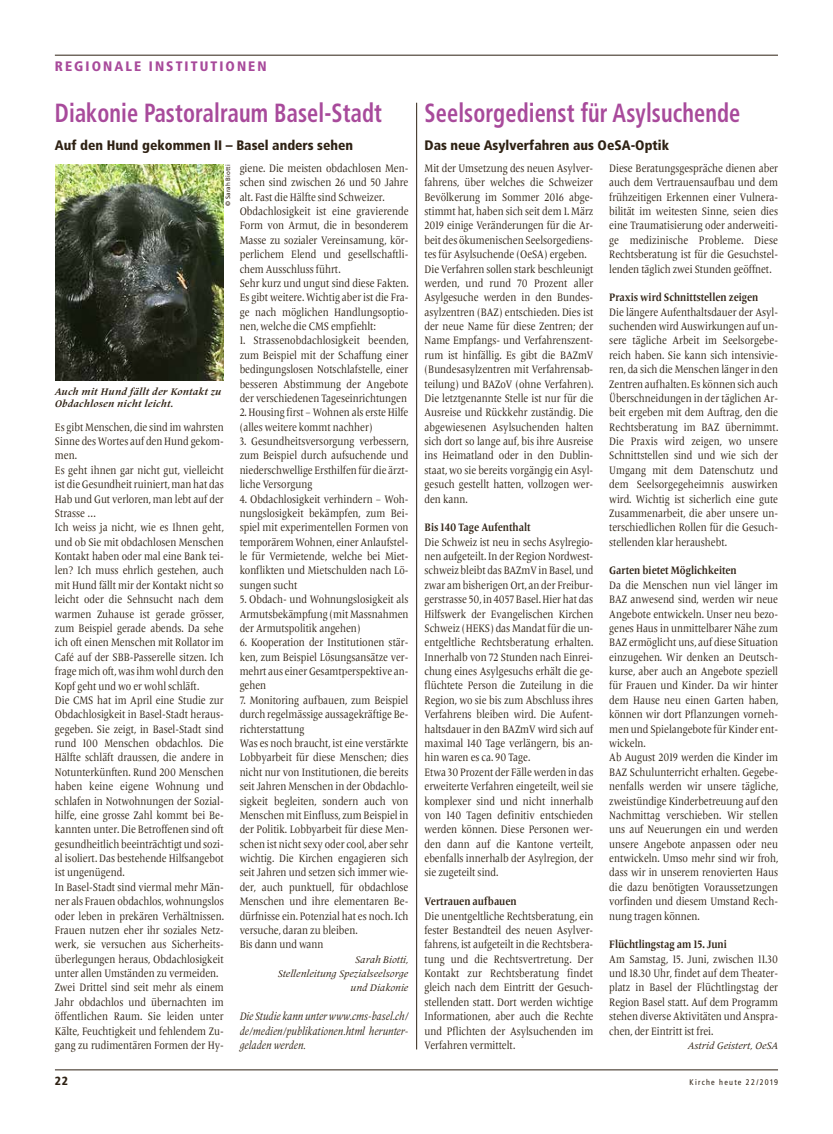
<style>
.page{position:relative;width:833px;height:1134px;background:#fff}
.page>*{position:absolute;margin:0;border:0;box-sizing:border-box;transform-origin:0 0}
.t1{font:700 condensed 26.25px "Frutiger";letter-spacing:.005em;color:#a84a9b;scale:.85 1}
.t2{font:900 condensed 13.75px "Frutiger";color:#2e2113}
.t3{font:900 condensed 13.75px "Frutiger";letter-spacing:.15em;color:#a84a9b}
.t4{font:900 condensed 11.88px "Frutiger";color:#2e2113}
.t5{font:11.25px/14.4px "Frutiger Serif LT Pro";color:#2e2113;text-align:justify;scale:.85 1}
.t6{font:700 11.25px "Frutiger Serif LT Pro";color:#2e2113;scale:.85 1}
.t7{font:italic 11.25px/14.4px "Frutiger Serif LT Pro";color:#2e2113;text-align:justify;scale:.85 1}
.t8{font:italic 10px/14.4px "Frutiger Serif LT Pro";color:#2e2113;text-align:right}
.t9{font:italic 700 10px/12.5px "Frutiger Serif LT Pro";letter-spacing:.025em;color:#2e2113}
.t10{font:condensed 8.12px "Frutiger";letter-spacing:.15em;color:#2e2113}
.t11{font:6.25px "Frutiger";color:#2e2113}
</style>
<div class="page">
<hr style="left:55px;top:1070px;width:723px;height:1px;background:#2e2113">
<hr style="left:55px;top:55px;width:723px;height:1px;background:#2e2113">
<hr style="left:416px;top:103px;width:1px;height:946px;background:#2e2113">
<img style="left:55px;top:165px;width:169px;height:215px">
<p class="t3" style="left:55px;top:58px;width:213px">REGIONALE INSTITUTIONEN</p>
<h1 class="t1" style="left:55px;top:97px;width:386px">Diakonie Pastoralraum Basel-Stadt</h1>
<p class="t2" style="left:55px;top:137px;width:300px">Auf den Hund gekommen II – Basel anders sehen</p>
<p class="t11" style="left:224px;top:205px;width:42px;rotate:-90deg">© Sarah Biotti</p>
<p class="t9" style="left:55px;top:385px;width:168px">Auch mit Hund fällt der Kontakt zu<br>Obdachlosen nicht leicht.</p>
<p class="t5" style="left:55px;top:420px;width:200px;text-align:left">Es gibt Menschen, die sind im wahrsten Sinne des Wortes auf den Hund gekom&shy;men.<br>Es geht ihnen gar nicht gut, vielleicht ist die Gesundheit ruiniert, man hat das Hab und Gut verloren, man lebt auf der Strasse …<br>Ich weiss ja nicht, wie es Ihnen geht, und ob Sie mit obdachlosen Menschen Kontakt haben oder mal eine Bank tei&shy;len? Ich muss ehrlich gestehen, auch mit Hund fällt mir der Kontakt nicht so leicht oder die Sehnsucht nach dem warmen Zuhause ist gerade grösser, zum Beispiel gerade abends. Da sehe ich oft einen Menschen mit Rollator im Café auf der SBB-Passerelle sitzen. Ich frage mich oft, was ihm wohl durch den Kopf geht und wo er wohl schläft.<br>Die CMS hat im April eine Studie zur Obdachlosigkeit in Basel-Stadt heraus&shy;gegeben. Sie zeigt, in Basel-Stadt sind rund 100 Menschen obdachlos. Die Hälfte schläft draussen, die andere in Notunterkünften. Rund 200 Menschen haben keine eigene Wohnung und schlafen in Notwohnungen der Sozial&shy;hilfe, eine grosse Zahl kommt bei Be&shy;kannten unter. Die Betroffenen sind oft gesundheitlich beeinträchtigt und sozi&shy;al isoliert. Das bestehende Hilfsangebot ist ungenügend.<br>In Basel-Stadt sind viermal mehr Män&shy;ner als Frauen obdachlos, wohnungslos oder leben in prekären Verhältnissen.<br>Frauen nutzen eher ihr soziales Netz&shy;werk, sie versuchen aus Sicherheits&shy;überlegungen heraus, Obdachlosigkeit unter allen Umständen zu vermeiden.<br>Zwei Drittel sind seit mehr als einem Jahr obdachlos und übernachten im öffentlichen Raum. Sie leiden unter Kälte, Feuchtigkeit und fehlendem Zu&shy;gang zu rudimentären Formen der Hy-</p>
<p class="t5" style="left:240px;top:161px;width:200px;text-align:left">giene. Die meisten obdachlosen Men&shy;schen sind zwischen 26 und 50 Jahre alt. Fast die Hälfte sind Schweizer.<br>Obdachlosigkeit ist eine gravierende Form von Armut, die in besonderem Masse zu sozialer Vereinsamung, kör&shy;perlichem Elend und gesellschaftli&shy;chem Ausschluss führt.<br>Sehr kurz und ungut sind diese Fakten.<br>Es gibt weitere. Wichtig aber ist die Fra&shy;ge nach möglichen Handlungsoptio&shy;nen, welche die CMS empfiehlt:</p>
<p class="t5" style="left:240px;top:334px;width:200px">1. Strassenobdachlosigkeit beenden, zum Beispiel mit der Schaffung einer bedingungslosen Notschlafstelle, einer besseren Abstimmung der Angebote der verschiedenen Tageseinrichtungen</p>
<p class="t5" style="left:240px;top:405px;width:200px">2. Housing first – Wohnen als erste Hilfe (alles weitere kommt nachher)</p>
<p class="t5" style="left:240px;top:434px;width:200px">3. Gesundheitsversorgung verbessern, zum Beispiel durch aufsuchende und niederschwellige Ersthilfen für die ärzt&shy;liche Versorgung</p>
<p class="t5" style="left:240px;top:492px;width:200px">4. Obdachlosigkeit verhindern – Woh&shy;nungslosigkeit bekämpfen, zum Bei&shy;spiel mit experimentellen Formen von temporärem Wohnen, einer Anlaufstel&shy;le für Vermietende, welche bei Miet&shy;konflikten und Mietschulden nach Lö&shy;sungen sucht</p>
<p class="t5" style="left:240px;top:592px;width:200px">5. Obdach- und Wohnungslosigkeit als Armutsbekämpfung (mit Massnahmen der Armutspolitik angehen)</p>
<p class="t5" style="left:240px;top:635px;width:200px">6. Kooperation der Institutionen stär&shy;ken, zum Beispiel Lösungsansätze ver&shy;mehrt aus einer Gesamtperspektive an&shy;gehen</p>
<p class="t5" style="left:240px;top:693px;width:200px;text-align:left">7. Monitoring aufbauen, zum Beispiel durch regelmässige aussagekräftige Be&shy;richterstattung<br>Was es noch braucht, ist eine verstärkte Lobbyarbeit für diese Menschen; dies nicht nur von Institutionen, die bereits seit Jahren Menschen in der Obdachlo&shy;sigkeit begleiten, sondern auch von Menschen mit Einfluss, zum Beispiel in der Politik. Lobbyarbeit für diese Men&shy;schen ist nicht sexy oder cool, aber sehr wichtig. Die Kirchen engagieren sich seit Jahren und setzen sich immer wie&shy;der, auch punktuell, für obdachlose Menschen und ihre elementaren Be&shy;dürfnisse ein. Potenzial hat es noch. Ich versuche, daran zu bleiben.<br>Bis dann und wann</p>
<p class="t8" style="left:278px;top:952px;width:133px">Sarah Biotti,<br>Stellenleitung Spezialseelsorge und Diakonie</p>
<p class="t7" style="left:240px;top:1009px;width:200px">Die Studie kann unter www.cms-basel.ch/ de/medien/publikationen.html herunter&shy;geladen werden.</p>
<h1 class="t1" style="left:424px;top:97px;width:373px">Seelsorgedienst für Asylsuchende</h1>
<p class="t2" style="left:424px;top:137px;width:246px">Das neue Asylverfahren aus OeSA-Optik</p>
<p class="t5" style="left:424px;top:161px;width:200px;text-align:left">Mit der Umsetzung des neuen Asylver&shy;fahrens, über welches die Schweizer Bevölkerung im Sommer 2016 abge&shy;stimmt hat, haben sich seit dem 1. März 2019 einige Veränderungen für die Ar&shy;beit des ökumenischen Seelsorgediens&shy;tes für Asylsuchende (OeSA) ergeben.<br>Die Verfahren sollen stark beschleunigt werden, und rund 70 Prozent aller Asylgesuche werden in den Bundes&shy;asylzentren (BAZ) entschieden. Dies ist der neue Name für diese Zentren; der Name Empfangs- und Verfahrenszent&shy;rum ist hinfällig. Es gibt die BAZmV (Bundesasylzentren mit Verfahrensab&shy;teilung) und BAZoV (ohne Verfahren).<br>Die letztgenannte Stelle ist nur für die Ausreise und Rückkehr zuständig. Die abgewiesenen Asylsuchenden halten sich dort so lange auf, bis ihre Ausreise ins Heimatland oder in den Dublin&shy;staat, wo sie bereits vorgängig ein Asyl&shy;gesuch gestellt hatten, vollzogen wer&shy;den kann.</p>
<p class="t6" style="left:424px;top:521px;width:126px">Bis 140 Tage Aufenthalt</p>
<p class="t5" style="left:424px;top:535px;width:200px;text-align:left">Die Schweiz ist neu in sechs Asylregio&shy;nen aufgeteilt. In der Region Nordwest&shy;schweiz bleibt das BAZmV in Basel, und zwar am bisherigen Ort, an der Freibur&shy;gerstrasse 50, in 4057 Basel. Hier hat das Hilfswerk der Evangelischen Kirchen Schweiz (HEKS) das Mandat für die un&shy;entgeltliche Rechtsberatung erhalten.<br>Innerhalb von 72 Stunden nach Einrei&shy;chung eines Asylgesuchs erhält die ge&shy;flüchtete Person die Zuteilung in die Region, wo sie bis zum Abschluss ihres Verfahrens bleiben wird. Die Aufent&shy;haltsdauer in den BAZmV wird sich auf maximal 140 Tage verlängern, bis an&shy;hin waren es ca. 90 Tage.<br>Etwa 30 Prozent der Fälle werden in das erweiterte Verfahren eingeteilt, weil sie komplexer sind und nicht innerhalb von 140 Tagen definitiv entschieden werden können. Diese Personen wer&shy;den dann auf die Kantone verteilt, ebenfalls innerhalb der Asylregion, der sie zugeteilt sind.</p>
<p class="t6" style="left:424px;top:895px;width:110px">Vertrauen aufbauen</p>
<p class="t5" style="left:424px;top:909px;width:200px">Die unentgeltliche Rechtsberatung, ein fester Bestandteil des neuen Asylver&shy;fahrens, ist aufgeteilt in die Rechtsbera&shy;tung und die Rechtsvertretung. Der Kontakt zur Rechtsberatung findet gleich nach dem Eintritt der Gesuch&shy;stellenden statt. Dort werden wichtige Informationen, aber auch die Rechte und Pflichten der Asylsuchenden im Verfahren vermittelt.</p>
<p class="t5" style="left:609px;top:161px;width:200px">Diese Beratungsgespräche dienen aber auch dem Vertrauensaufbau und dem frühzeitigen Erkennen einer Vulnera&shy;bilität im weitesten Sinne, seien dies eine Traumatisierung oder anderweiti&shy;ge medizinische Probleme. Diese Rechtsberatung ist für die Gesuchstel&shy;lenden täglich zwei Stunden geöffnet.</p>
<p class="t6" style="left:609px;top:291px;width:177px">Praxis wird Schnittstellen zeigen</p>
<p class="t5" style="left:609px;top:305px;width:200px">Die längere Aufenthaltsdauer der Asyl&shy;suchenden wird Auswirkungen auf un&shy;sere tägliche Arbeit im Seelsorgebe&shy;reich haben. Sie kann sich intensivie&shy;ren, da sich die Menschen länger in den Zentren aufhalten. Es können sich auch Überschneidungen in der täglichen Ar&shy;beit ergeben mit dem Auftrag, den die Rechtsberatung im BAZ übernimmt.<br>Die Praxis wird zeigen, wo unsere Schnittstellen sind und wie sich der Umgang mit dem Datenschutz und dem Seelsorgegeheimnis auswirken wird. Wichtig ist sicherlich eine gute Zusammenarbeit, die aber unsere un&shy;terschiedlichen Rollen für die Gesuch&shy;stellenden klar heraushebt.</p>
<p class="t6" style="left:609px;top:564px;width:151px">Garten bietet Möglichkeiten</p>
<p class="t5" style="left:609px;top:578px;width:200px;text-align:left">Da die Menschen nun viel länger im BAZ anwesend sind, werden wir neue Angebote entwickeln. Unser neu bezo&shy;genes Haus in unmittelbarer Nähe zum BAZ ermöglicht uns, auf diese Situation einzugehen. Wir denken an Deutsch&shy;kurse, aber auch an Angebote speziell für Frauen und Kinder. Da wir hinter dem Hause neu einen Garten haben, können wir dort Pflanzungen vorneh&shy;men und Spielangebote für Kinder ent&shy;wickeln.<br>Ab August 2019 werden die Kinder im BAZ Schulunterricht erhalten. Gegebe&shy;nenfalls werden wir unsere tägliche, zweistündige Kinderbetreuung auf den Nachmittag verschieben. Wir stellen uns auf Neuerungen ein und werden unsere Angebote anpassen oder neu entwickeln. Umso mehr sind wir froh, dass wir in unserem renovierten Haus die dazu benötigten Voraussetzungen vorfinden und diesem Umstand Rech&shy;nung tragen können.</p>
<p class="t6" style="left:609px;top:938px;width:140px">Flüchtlingstag am 15. Juni</p>
<p class="t5" style="left:609px;top:952px;width:200px">Am Samstag, 15. Juni, zwischen 11.30 und 18.30 Uhr, findet auf dem Theater&shy;platz in Basel der Flüchtlingstag der Region Basel statt. Auf dem Programm stehen diverse Aktivitäten und Anspra&shy;chen, der Eintritt ist frei.</p>
<p class="t8" style="left:688px;top:1038px;width:92px">Astrid Geistert, OeSA</p>
<p class="t4" style="left:55px;top:1074px;width:15px">22</p>
<p class="t10" style="left:689px;top:1077px;width:90px">Kirche heute 22/2019</p>
</div>
